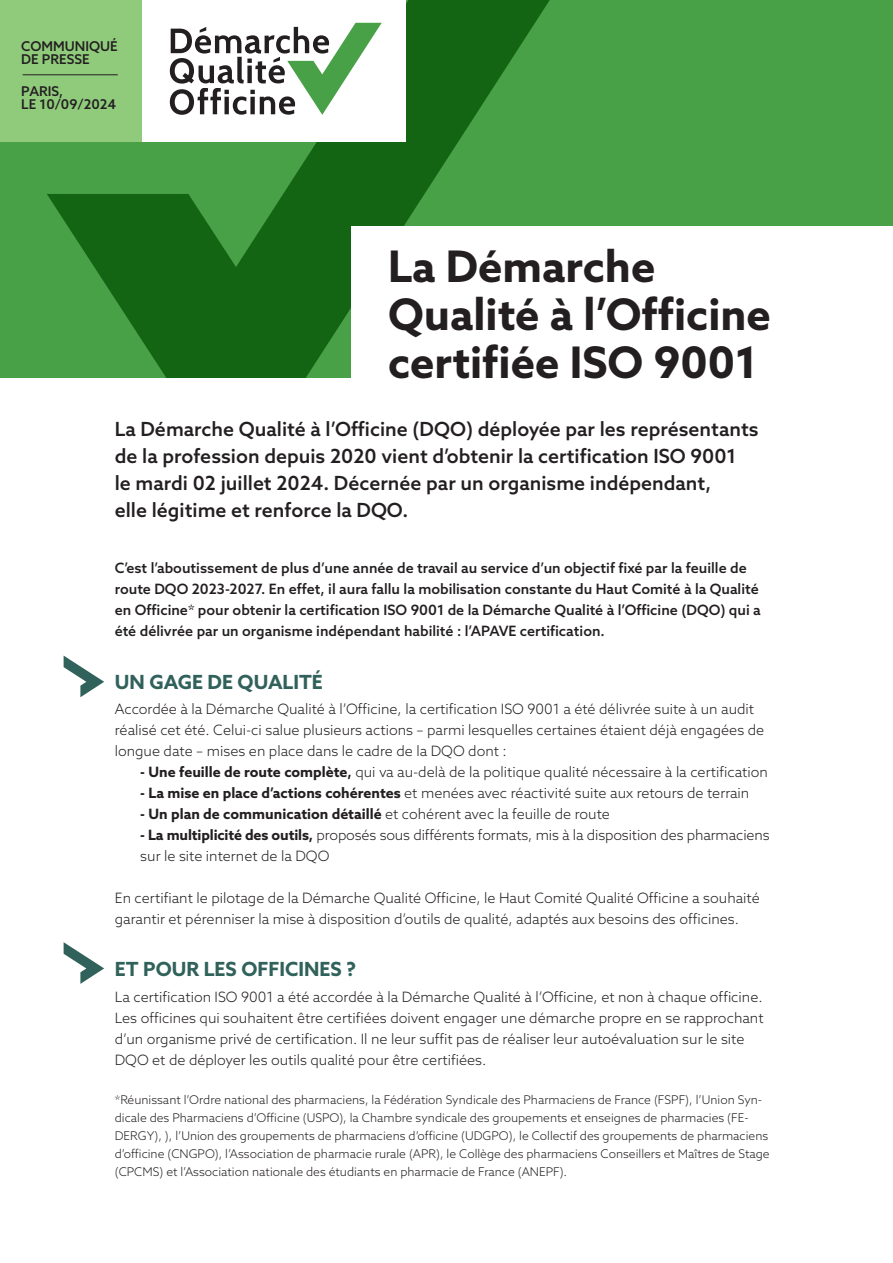
<style>
.page{position:relative;width:893px;height:1263px;background:#fff}
.page>*{position:absolute;margin:0;border:0;box-sizing:border-box;transform-origin:0 0}
.t1{font:700 43.5px/48px "Azo Sans";color:#231f20}
.t2{font:500 19.5px/27px "Azo Sans";color:#231f20}
.t3{font:700 19.5px "Azo Sans";color:#30615a}
.t4{font:300 14.25px/21px "Azo Sans";color:#231f20}
.t5{font:500 14.25px/21px "Azo Sans";color:#231f20}
.t6{font:700 14.25px "Azo Sans";color:#231f20}
.t7{font:500 13.5px/13.5px "Azo Sans";color:#231f20}
.t8{font:300 12px/18px "Azo Sans";color:#231f20}
.s1{font-weight:700}
.s2{font-weight:300}
</style>
<div class="page">
<svg style="left:64px;top:656px;width:40px;height:41px"></svg>
<svg style="left:64px;top:942px;width:40px;height:42px"></svg>
<div style="left:0;top:0;width:893px;height:378px;background:#49a147"></div>
<svg style="left:47px;top:0;width:503px;height:378px;fill:#146513"></svg>
<div style="left:142px;top:0;width:263px;height:142px;background:#fff"></div>
<svg style="left:170px;top:23px;width:212px;height:92px"></svg>
<div style="left:352px;top:226px;width:541px;height:167px;background:#fff"></div>
<div style="left:0;top:0;width:142px;height:142px;background:#90cb7c"></div>
<hr style="left:23px;top:74px;width:95px;height:1px;background:#231f20">
<p class="t7" style="left:21px;top:39px;width:98px">COMMUNIQUÉ</p>
<p class="t7" style="left:21px;top:52px;width:70px">DE PRESSE</p>
<p class="t7" style="left:21px;top:84px;width:97px">PARIS,<br>LE 10/09/2024</p>
<p class="t1" style="left:388px;top:242px;width:384px">La Démarche<br>Qualité à l’Officine certifiée ISO 9001</p>
<p class="t2" style="left:115px;top:415px;width:645px">La Démarche Qualité à l’Officine (DQO) déployée par les représentants de la profession depuis 2020 vient d’obtenir la certification ISO 9001<br>le mardi 02 juillet 2024. Décernée par un organisme indépendant,<br>elle légitime et renforce la DQO.</p>
<p class="t5" style="left:115px;top:557px;width:647px">C’est l’aboutissement de plus d’une année de travail au service d’un objectif fixé par la feuille de route DQO 2023-2027. En effet, il aura fallu la mobilisation constante du Haut Comité à la Qualité en Officine* pour obtenir la certification ISO 9001 de la Démarche Qualité à l’Officine (DQO) qui a été délivrée par un organisme indépendant habilité : l’APAVE certification.</p>
<p class="t3" style="left:115px;top:669px;width:210px">UN GAGE DE QUALITÉ</p>
<p class="t4" style="left:115px;top:698px;width:651px">Accordée à la Démarche Qualité à l’Officine, la certification ISO 9001 a été délivrée suite à un audit réalisé cet été. Celui-ci salue plusieurs actions – parmi lesquelles certaines étaient déjà engagées de longue date – mises en place dans le cadre de la DQO dont :</p>
<p class="t4" style="left:140px;top:761px;width:629px"><span class="s1">- Une feuille de route complète,</span> qui va au-delà de la politique qualité nécessaire à la certification</p>
<p class="t4" style="left:140px;top:782px;width:611px"><span class="s1">- La mise en place d’actions cohérentes</span> et menées avec réactivité suite aux retours de terrain</p>
<p class="t6" style="left:140px;top:804px;width:471px">- Un plan de communication détaillé <span class="s2">et cohérent avec la feuille de route</span></p>
<p class="t4" style="left:140px;top:824px;width:631px"><span class="s1">- La multiplicité des outils,</span> proposés sous différents formats, mis à la disposition des pharmaciens sur le site internet de la DQO</p>
<p class="t4" style="left:115px;top:887px;width:646px">En certifiant le pilotage de la Démarche Qualité Officine, le Haut Comité Qualité Officine a souhaité garantir et pérenniser la mise à disposition d’outils de qualité, adaptés aux besoins des officines.</p>
<p class="t3" style="left:115px;top:956px;width:243px">ET POUR LES OFFICINES ?</p>
<p class="t4" style="left:115px;top:986px;width:650px">La certification ISO 9001 a été accordée à la Démarche Qualité à l’Officine, et non à chaque officine.<br>Les officines qui souhaitent être certifiées doivent engager une démarche propre en se rapprochant d’un organisme privé de certification. Il ne leur suffit pas de réaliser leur autoévaluation sur le site DQO et de déployer les outils qualité pour être certifiées.</p>
<p class="t8" style="left:115px;top:1090px;width:656px">*Réunissant l’Ordre national des pharmaciens, la Fédération Syndicale des Pharmaciens de France (FSPF), l’Union Syn&shy;dicale des Pharmaciens d’Officine (USPO), la Chambre syndicale des groupements et enseignes de pharmacies (FE-DERGY), ), l’Union des groupements de pharmaciens d’officine (UDGPO), le Collectif des groupements de pharmaciens d’officine (CNGPO), l’Association de pharmacie rurale (APR), le Collège des pharmaciens Conseillers et Maîtres de Stage (CPCMS) et l’Association nationale des étudiants en pharmacie de France (ANEPF).</p>
</div>
